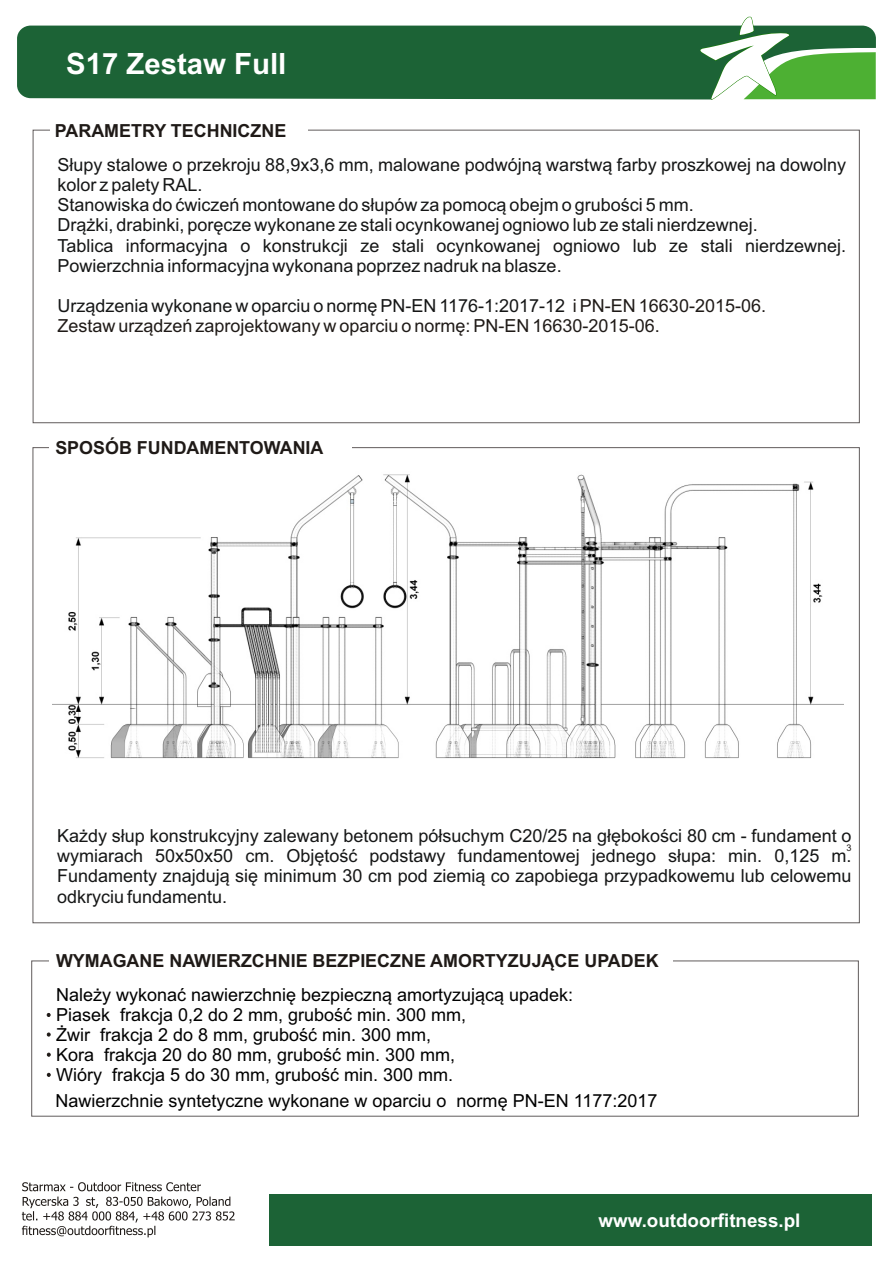
<style>
.page{position:relative;width:893px;height:1263px;background:#fff}
.page>*{position:absolute;margin:0;border:0;box-sizing:border-box;transform-origin:0 0}
.t1{font:700 29.4px "Arial";color:#fff}
.t2{font:700 18.75px "Arial";color:#fff}
.t3{font:18px/20.1px "Arial";color:#151616}
.t4{font:18px/20px "Arial";color:#000}
.t5{font:18px/20.1px "Arial";color:#1f1a17}
.t6{font:700 18px "Arial";color:#1f1a17}
.t7{font:9.15px "Arial";color:#1f1a17}
.s1{color:#151616}
</style>
<div class="page">
<div style="left:17px;top:26px;width:682px;height:73px;background:#1c6336"></div>
<svg style="left:699px;top:16px;width:177px;height:84px"></svg>
<svg style="left:47px;top:1013px;width:3px;height:4px"></svg>
<img style="left:52px;top:474px;width:791px;height:284px">
<div style="left:269px;top:1194px;width:602px;height:52px;background:#1c6336"></div>
<svg style="left:22px;top:1182px;width:213px;height:55px"></svg>
<h1 class="t1" style="left:66px;top:53px;width:222px">S17 Zestaw Full</h1>
<p class="t6" style="left:55px;top:123px;width:233px">PARAMETRY TECHNICZNE</p>
<p class="t3" style="left:57px;top:156px;width:790px">Słupy stalowe o przekroju 88,9x3,6 mm, malowane podwójną warstwą farby proszkowej na dowolny kolor z palety RAL.<br>Stanowiska do ćwiczeń montowane do słupów za pomocą obejm o grubości 5 mm.<br>Drążki, drabinki, poręcze wykonane ze stali ocynkowanej ogniowo lub ze stali nierdzewnej.<br>Tablica informacyjna o konstrukcji ze stali ocynkowanej ogniowo lub ze stali nierdzewnej.<br>Powierzchnia informacyjna wykonana poprzez nadruk na blasze.</p>
<p class="t5" style="left:57px;top:297px;width:710px"><span class="s1">Urządzenia wykonane w oparciu o normę PN-EN 1176-1:2017-12</span> i PN-EN 16630-2015-06.<br>Zestaw urządzeń zaprojektowany w oparciu o normę: PN-EN 16630-2015-06.</p>
<p class="t6" style="left:55px;top:441px;width:270px">SPOSÓB FUNDAMENTOWANIA</p>
<p class="t3" style="left:57px;top:827px;width:796px;text-align:justify">Każdy słup konstrukcyjny zalewany betonem półsuchym C20/25 na głębokości 80 cm - fundament o wymiarach 50x50x50 cm. Objętość podstawy fundamentowej jednego słupa: min. 0,125 m.<br>Fundamenty znajdują się minimum 30 cm pod ziemią co zapobiega przypadkowemu lub celowemu odkryciu fundamentu.</p>
<p class="t7" style="left:846px;top:844px;width:7px">3</p>
<p class="t6" style="left:56px;top:954px;width:604px">WYMAGANE NAWIERZCHNIE BEZPIECZNE AMORTYZUJĄCE UPADEK</p>
<p class="t4" style="left:56px;top:986px;width:519px">Należy wykonać nawierzchnię bezpieczną amortyzującą upadek:<br>Piasek frakcja 0,2 do 2 mm, grubość min. 300 mm,<br>Żwir frakcja 2 do 8 mm, grubość min. 300 mm,<br>Kora frakcja 20 do 80 mm, grubość min. 300 mm,<br>Wióry frakcja 5 do 30 mm, grubość min. 300 mm.</p>
<p class="t4" style="left:55px;top:1092px;width:603px">Nawierzchnie syntetyczne wykonane w oparciu o normę PN-EN 1177:2017</p>
<p class="t2" style="left:598px;top:1213px;width:203px">www.outdoorfitness.pl</p>
</div>
